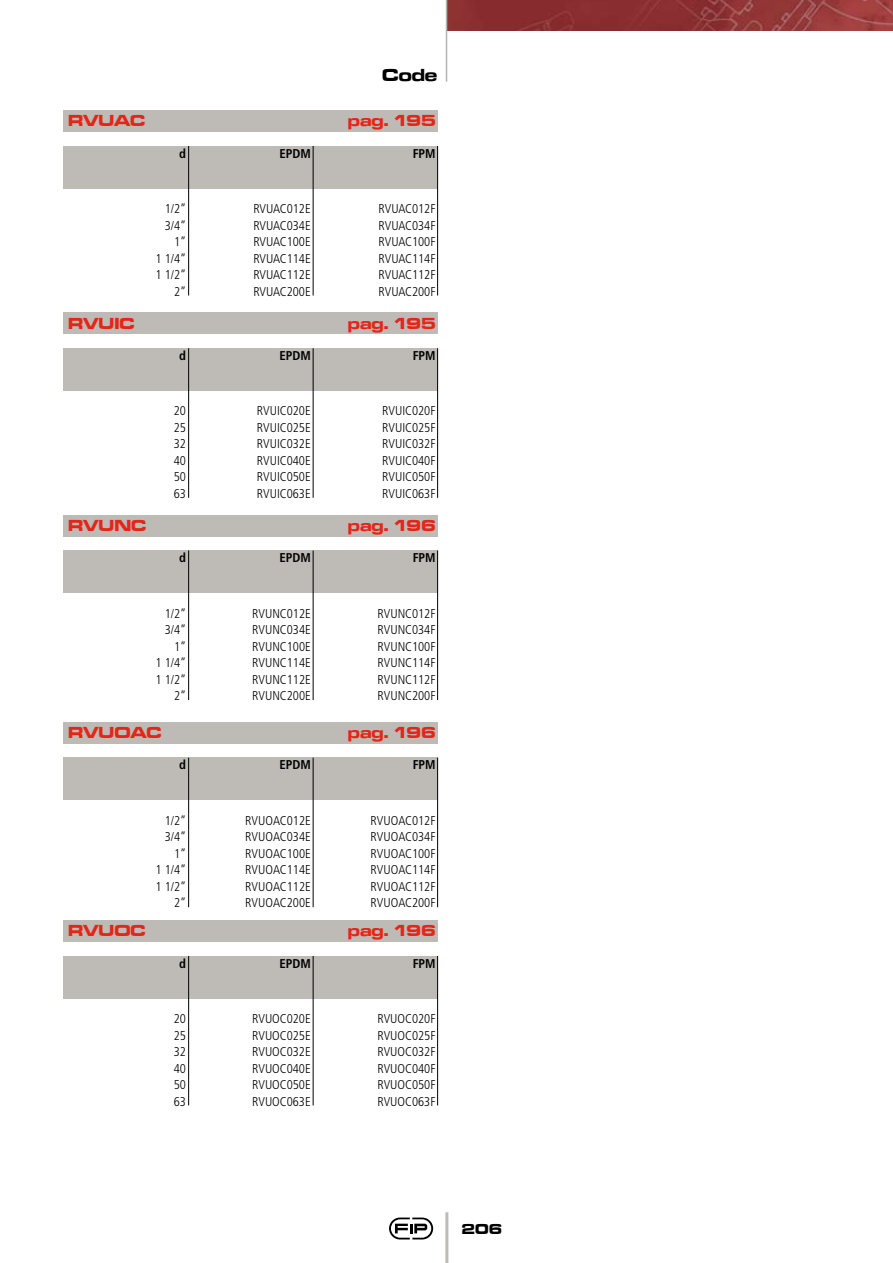
<style>
.page{position:relative;width:893px;height:1263px;background:#fff}
.page>*{position:absolute;margin:0;border:0;box-sizing:border-box;transform-origin:0 0}
.t1{font:18px "Microgramma D Bold Exte";color:#000}
.t2{font:16.5px "Microgramma D Bold Exte";color:#e42518}
.t3{font:15px "Microgramma D Bold Exte";color:#000}
.t4{font:300 condensed 12.75px/16.5px "Frutiger";color:#000;text-align:justify}
.t5{font:700 condensed 12.75px "Frutiger";color:#000}
</style>
<div class="page">
<hr style="left:445px;top:1212px;width:3px;height:51px;background:#bebab6">
<svg style="left:389px;top:1217px;width:44px;height:22px"></svg>
<img style="left:447px;top:0;width:446px;height:30px">
<hr style="left:446px;top:0;width:1px;height:82px;background:#b1b3b4">
<div style="left:64px;top:111px;width:374px;height:21px;background:#bebab6"></div>
<div style="left:64px;top:146px;width:374px;height:43px;background:#bebab6"></div>
<hr style="left:188px;top:146px;width:1px;height:150px;background:#000">
<hr style="left:313px;top:146px;width:1px;height:150px;background:#000">
<hr style="left:437px;top:146px;width:1px;height:150px;background:#000">
<div style="left:64px;top:313px;width:374px;height:21px;background:#bebab6"></div>
<div style="left:64px;top:348px;width:374px;height:43px;background:#bebab6"></div>
<hr style="left:188px;top:348px;width:1px;height:150px;background:#000">
<hr style="left:313px;top:348px;width:1px;height:150px;background:#000">
<hr style="left:437px;top:348px;width:1px;height:150px;background:#000">
<div style="left:64px;top:515px;width:374px;height:21px;background:#bebab6"></div>
<div style="left:64px;top:550px;width:374px;height:43px;background:#bebab6"></div>
<hr style="left:188px;top:550px;width:1px;height:150px;background:#000">
<hr style="left:313px;top:550px;width:1px;height:150px;background:#000">
<hr style="left:437px;top:550px;width:1px;height:150px;background:#000">
<div style="left:64px;top:920px;width:374px;height:22px;background:#bebab6"></div>
<div style="left:64px;top:956px;width:374px;height:42px;background:#bebab6"></div>
<hr style="left:188px;top:956px;width:1px;height:149px;background:#000">
<hr style="left:313px;top:956px;width:1px;height:149px;background:#000">
<hr style="left:437px;top:956px;width:1px;height:149px;background:#000">
<div style="left:64px;top:722px;width:374px;height:21px;background:#bebab6"></div>
<div style="left:64px;top:758px;width:374px;height:42px;background:#bebab6"></div>
<hr style="left:188px;top:758px;width:1px;height:149px;background:#000">
<hr style="left:313px;top:758px;width:1px;height:149px;background:#000">
<hr style="left:437px;top:758px;width:1px;height:149px;background:#000">
<h1 class="t1" style="left:382px;top:63px;width:57px">Code</h1>
<p class="t2" style="left:68px;top:110px;width:78px">RVUAC</p>
<p class="t2" style="left:348px;top:110px;width:90px">pag. 195</p>
<p class="t5" style="left:179px;top:146px;width:8px">d</p>
<p class="t5" style="left:413px;top:146px;width:24px">FPM</p>
<p class="t5" style="left:279px;top:146px;width:33px">EPDM</p>
<p class="t4" style="left:156px;top:201px;width:32px;text-align:right">1/2”<br>3/4”<br>1”<br>1 1/4”<br>1 1/2”<br>2”</p>
<p class="t4" style="left:253px;top:201px;width:59px">RVUAC012E RVUAC034E RVUAC100E RVUAC114E RVUAC112E RVUAC200E</p>
<p class="t4" style="left:379px;top:201px;width:58px">RVUAC012F RVUAC034F RVUAC100F RVUAC114F RVUAC112F RVUAC200F</p>
<p class="t2" style="left:68px;top:312px;width:68px">RVUIC</p>
<p class="t2" style="left:348px;top:312px;width:90px">pag. 195</p>
<p class="t5" style="left:179px;top:348px;width:8px">d</p>
<p class="t5" style="left:413px;top:348px;width:24px">FPM</p>
<p class="t5" style="left:279px;top:348px;width:33px">EPDM</p>
<p class="t4" style="left:174px;top:403px;width:14px">20<br>25<br>32<br>40<br>50<br>63</p>
<p class="t4" style="left:257px;top:403px;width:55px">RVUIC020E RVUIC025E RVUIC032E RVUIC040E RVUIC050E RVUIC063E</p>
<p class="t4" style="left:382px;top:403px;width:55px">RVUIC020F RVUIC025F RVUIC032F RVUIC040F RVUIC050F RVUIC063F</p>
<p class="t2" style="left:68px;top:514px;width:79px">RVUNC</p>
<p class="t2" style="left:348px;top:514px;width:90px">pag. 196</p>
<p class="t5" style="left:179px;top:550px;width:8px">d</p>
<p class="t5" style="left:413px;top:550px;width:24px">FPM</p>
<p class="t5" style="left:279px;top:550px;width:33px">EPDM</p>
<p class="t4" style="left:156px;top:605px;width:32px;text-align:right">1/2”<br>3/4”<br>1”<br>1 1/4”<br>1 1/2”<br>2”</p>
<p class="t4" style="left:252px;top:605px;width:60px">RVUNC012E RVUNC034E RVUNC100E RVUNC114E RVUNC112E RVUNC200E</p>
<p class="t4" style="left:377px;top:605px;width:60px">RVUNC012F RVUNC034F RVUNC100F RVUNC114F RVUNC112F RVUNC200F</p>
<p class="t2" style="left:68px;top:721px;width:95px">RVUOAC</p>
<p class="t2" style="left:348px;top:721px;width:90px">pag. 196</p>
<p class="t5" style="left:179px;top:757px;width:8px">d</p>
<p class="t5" style="left:413px;top:757px;width:24px">FPM</p>
<p class="t5" style="left:279px;top:757px;width:33px">EPDM</p>
<p class="t4" style="left:156px;top:812px;width:32px;text-align:right">1/2”<br>3/4”<br>1”<br>1 1/4”<br>1 1/2”<br>2”</p>
<p class="t4" style="left:245px;top:812px;width:67px">RVUOAC012E RVUOAC034E RVUOAC100E RVUOAC114E RVUOAC112E RVUOAC200E</p>
<p class="t4" style="left:371px;top:812px;width:67px">RVUOAC012F RVUOAC034F RVUOAC100F RVUOAC114F RVUOAC112F RVUOAC200F</p>
<p class="t2" style="left:68px;top:919px;width:79px">RVUOC</p>
<p class="t2" style="left:348px;top:919px;width:90px">pag. 196</p>
<p class="t5" style="left:179px;top:956px;width:8px">d</p>
<p class="t5" style="left:413px;top:955px;width:24px">FPM</p>
<p class="t5" style="left:279px;top:955px;width:33px">EPDM</p>
<p class="t4" style="left:174px;top:1011px;width:14px">20<br>25<br>32<br>40<br>50<br>63</p>
<p class="t4" style="left:252px;top:1011px;width:60px">RVUOC020E RVUOC025E RVUOC032E RVUOC040E RVUOC050E RVUOC063E</p>
<p class="t4" style="left:377px;top:1010px;width:60px">RVUOC020F RVUOC025F RVUOC032F RVUOC040F RVUOC050F RVUOC063F</p>
<p class="t3" style="left:462px;top:1218px;width:42px">206</p>
</div>
